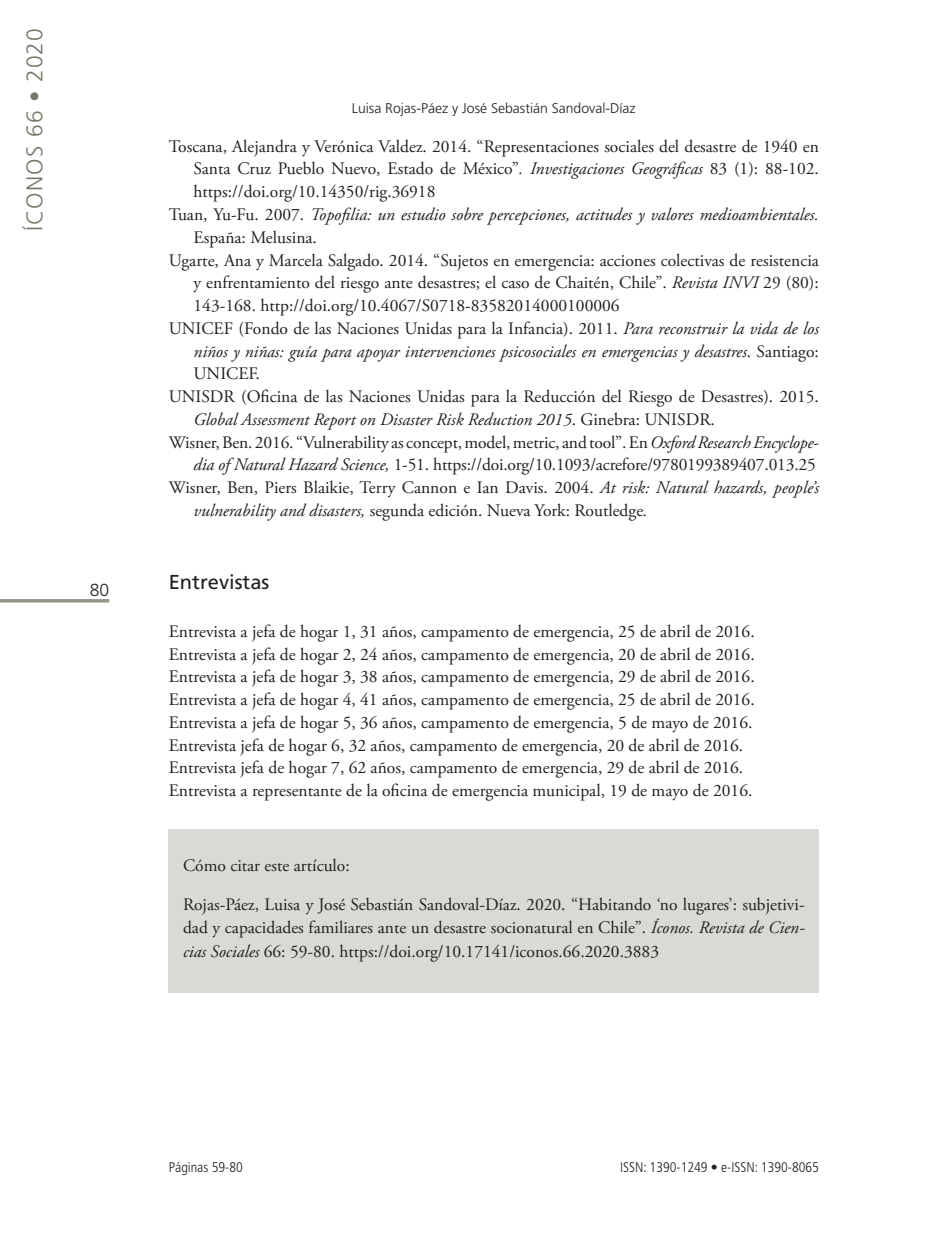
<style>
.page{position:relative;width:943px;height:1241px;background:#fff}
.page>*{position:absolute;margin:0;border:0;box-sizing:border-box;transform-origin:0 0}
.t1{font:300 22.75px "Frutiger";letter-spacing:.05em;color:#747869}
.subtitulos{font:20.12px "Frutiger";color:#231f20}
.bibliografia{font:17.5px/22.8px "Adobe Garamond Pro";color:#231f20;text-align:justify}
.bibliografia-2{font:italic 17.5px/22.8px "Adobe Garamond Pro";color:#231f20}
.texto{font:17.5px/22.8px "Adobe Garamond Pro";color:#231f20}
.t2{font:300 17.5px "Frutiger";color:#231f20}
.t3{font:300 condensed 14px "Frutiger";color:#231f20}
.t4{font:300 14px "Frutiger";color:#231f20}
.s1{font-style:italic}
.s2{font-style:normal}
</style>
<div class="page">
<hr style="left:0;top:599px;width:109px;height:3px;background:#96978a">
<div style="left:169px;top:828px;width:650px;height:164px;background:#dadad5"></div>
<h1 class="t1" style="left:22px;top:231px;width:204px;rotate:-90deg">ÍCONOS 66 • 2020</h1>
<p class="t2" style="left:90px;top:580px;width:21px">80</p>
<p class="t4" style="left:352px;top:100px;width:285px">Luisa Rojas-Páez y José Sebastián Sandoval-Díaz</p>
<p class="bibliografia" style="left:193px;top:135px;width:627px;text-indent:-25px">Toscana, Alejandra y Verónica Valdez. 2014. “Representaciones sociales del desastre de 1940 en Santa Cruz Pueblo Nuevo, Estado de México”<span class="s1">. Investigaciones Geográficas</span> 83 (1): 88-102. https://doi.org/10.14350/rig.36918</p>
<p class="bibliografia-2" style="left:193px;top:203px;width:627px;text-indent:-25px"><span class="s2">Tuan, Yu-Fu. 2007.</span> Topofilia: un estudio sobre percepciones, actitudes y valores medioambientales.<br><span class="s2">España: Melusina.</span></p>
<p class="bibliografia" style="left:193px;top:249px;width:627px;text-indent:-25px">Ugarte, Ana y Marcela Salgado. 2014. “Sujetos en emergencia: acciones colectivas de resistencia y enfrentamiento del riesgo ante desastres; el caso de Chaitén, Chile”. <span class="s1">Revista INVI</span> 29 (80):<br>143-168. http://doi.org/10.4067/S0718-83582014000100006</p>
<p class="bibliografia-2" style="left:193px;top:317px;width:627px;text-align:justify;text-indent:-25px"><span class="s2">UNICEF (Fondo de las Naciones Unidas para la Infancia). 2011.</span> Para reconstruir la vida de los niños y niñas: guía para apoyar intervenciones psicosociales en emergencias y desastres<span class="s2">. Santiago:<br>UNICEF.</span></p>
<p class="bibliografia" style="left:193px;top:386px;width:627px;text-indent:-25px">UNISDR (Oficina de las Naciones Unidas para la Reducción del Riesgo de Desastres). 2015.<br><span class="s1">Global Assessment Report on Disaster Risk Reduction 2015</span>. Ginebra: UNISDR.</p>
<p class="bibliografia" style="left:169px;top:431px;width:651px;text-align:right">Wisner, Ben. 2016. “Vulnerability as concept, model, metric, and tool”. En <span class="s1">Oxford Research Encyclope&shy;dia of Natural Hazard Science,</span> 1-51. https://doi.org/10.1093/acrefore/9780199389407.013.25</p>
<p class="bibliografia" style="left:193px;top:477px;width:627px;text-indent:-25px">Wisner, Ben, Piers Blaikie, Terry Cannon e Ian Davis. 2004. <span class="s1">At risk: Natural hazards, people’s vulnerability and disasters,</span> segunda edición. Nueva York: Routledge<span class="s1">.</span></p>
<p class="subtitulos" style="left:169px;top:570px;width:102px">Entrevistas</p>
<p class="bibliografia" style="left:169px;top:620px;width:587px">Entrevista a jefa de hogar 1, 31 años, campamento de emergencia, 25 de abril de 2016.</p>
<p class="bibliografia" style="left:169px;top:643px;width:587px">Entrevista a jefa de hogar 2, 24 años, campamento de emergencia, 20 de abril de 2016.</p>
<p class="bibliografia" style="left:169px;top:666px;width:587px">Entrevista a jefa de hogar 3, 38 años, campamento de emergencia, 29 de abril de 2016.</p>
<p class="bibliografia" style="left:169px;top:688px;width:587px">Entrevista a jefa de hogar 4, 41 años, campamento de emergencia, 25 de abril de 2016.</p>
<p class="bibliografia" style="left:169px;top:711px;width:585px">Entrevista a jefa de hogar 5, 36 años, campamento de emergencia, 5 de mayo de 2016.</p>
<p class="bibliografia" style="left:169px;top:734px;width:576px">Entrevista jefa de hogar 6, 32 años, campamento de emergencia, 20 de abril de 2016.</p>
<p class="bibliografia" style="left:169px;top:757px;width:576px">Entrevista jefa de hogar 7, 62 años, campamento de emergencia, 29 de abril de 2016.</p>
<p class="bibliografia" style="left:169px;top:779px;width:585px">Entrevista a representante de la oficina de emergencia municipal, 19 de mayo de 2016.</p>
<p class="texto" style="left:183px;top:854px;width:168px">Cómo citar este artículo:</p>
<p class="texto" style="left:183px;top:893px;width:623px">Rojas-Páez, Luisa y José Sebastián Sandoval-Díaz. 2020. “Habitando ‘no lugares’: subjetivi&shy;dad y capacidades familiares ante un desastre socionatural en Chile”. <span class="s1">Íconos. Revista de Cien-</span></p>
<p class="texto" style="left:183px;top:940px;width:477px"><span class="s1">cias Sociales</span> 66: 59-80. https://doi.org/10.17141/iconos.66.2020.3883</p>
<p class="t3" style="left:169px;top:1158px;width:76px">Páginas 59-80</p>
<p class="t3" style="left:620px;top:1158px;width:200px">ISSN: 1390-1249 • e-ISSN: 1390-8065</p>
</div>
